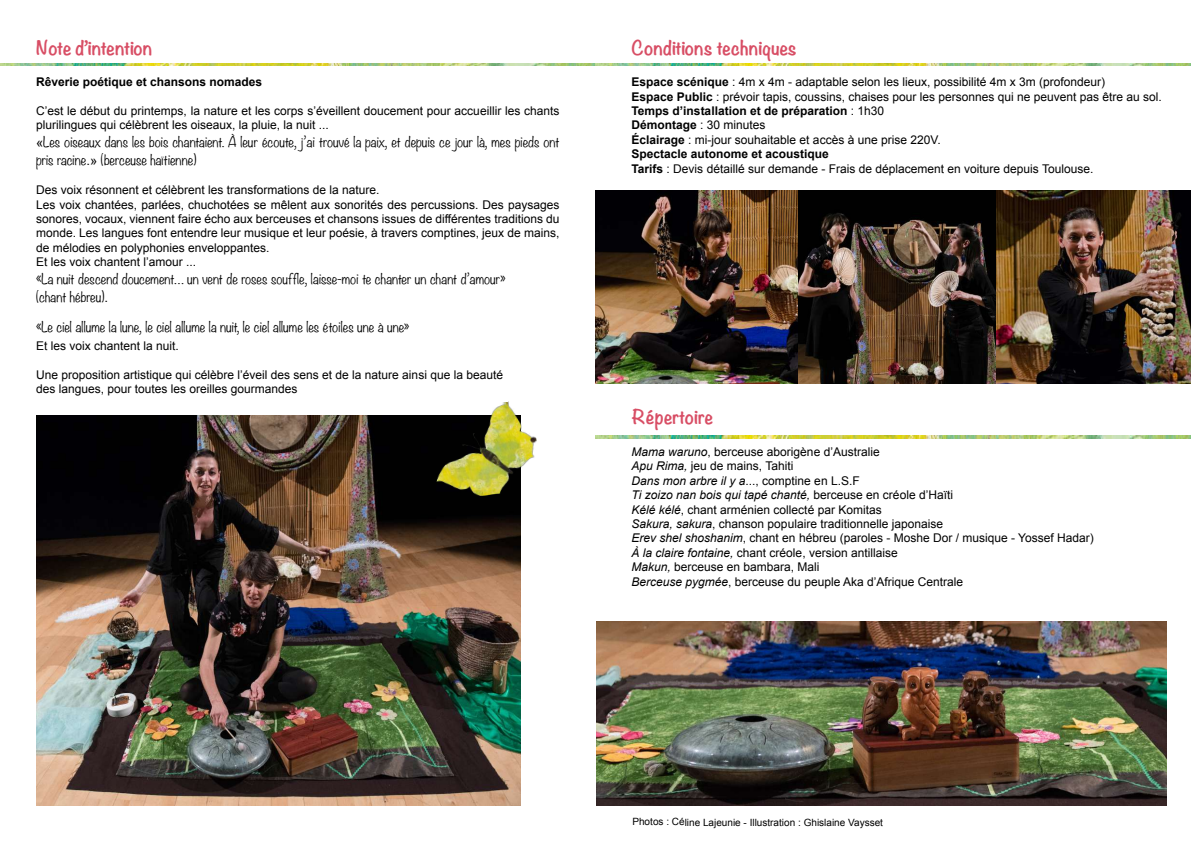
<style>
.page{position:relative;width:1191px;height:842px;background:#fff}
.page>*{position:absolute;margin:0;border:0;box-sizing:border-box;transform-origin:0 0}
.t1{font:700 18px "Noteworthy";color:#d84e65}
.t2{font:700 18px "Noteworthy";letter-spacing:-.03em;color:#d84e65}
.t3{font:300 13px/18px "Noteworthy";color:#000}
.t4{font:12px/14.4px "Arial";color:#000}
.t5{font:700 12px "Arial";color:#000}
.t6{font:10px "Arial";letter-spacing:-.005em;color:#000}
.s1{font-family:"Arial";font-weight:400}
.s2{font-weight:700}
.s3{font-style:italic}
</style>
<div class="page">
<img style="left:595px;top:191px;width:596px;height:192px">
<img style="left:596px;top:622px;width:570px;height:184px">
<img style="left:0;top:64px;width:595px;height:2px">
<img style="left:595px;top:436px;width:596px;height:2px">
<hr style="left:595px;top:64px;width:596px;height:2px;background:#8f361f">
<img style="left:36px;top:415px;width:484px;height:391px">
<img style="left:427px;top:401px;width:110px;height:101px">
<h1 class="t2" style="left:36px;top:32px;width:118px">Note d’intention</h1>
<p class="t5" style="left:36px;top:74px;width:228px">Rêverie poétique et chansons nomades</p>
<p class="t4" style="left:36px;top:104px;width:525px">C’est le début du printemps, la nature et les corps s’éveillent doucement pour accueillir les chants plurilingues qui célèbrent les oiseaux, la pluie, la nuit ...</p>
<p class="t3" style="left:36px;top:133px;width:525px"><span class="s1">«</span>Les oiseaux dans les bois chantaient. À leur écoute, j’ai trouvé la paix, et depuis ce jour là, mes pieds ont pris racine<span class="s1">.»</span> (berceuse haïtienne)</p>
<p class="t4" style="left:36px;top:183px;width:525px">Des voix résonnent et célèbrent les transformations de la nature.<br>Les voix chantées, parlées, chuchotées se mêlent aux sonorités des percussions. Des paysages sonores, vocaux, viennent faire écho aux berceuses et chansons issues de différentes traditions du monde. Les langues font entendre leur musique et leur poésie, à travers comptines, jeux de mains, de mélodies en polyphonies enveloppantes.<br>Et les voix chantent l’amour ...</p>
<p class="t3" style="left:36px;top:270px;width:471px">«La nuit descend doucement… un vent de roses souffle, laisse-moi te chanter un chant d’amour» (chant hébreu)<span class="s1">.</span></p>
<p class="t3" style="left:36px;top:318px;width:375px">«Le ciel allume la lune, le ciel allume la nuit, le ciel allume les étoiles une à une»</p>
<p class="t4" style="left:36px;top:339px;width:144px">Et les voix chantent la nuit.</p>
<p class="t4" style="left:36px;top:368px;width:468px">Une proposition artistique qui célèbre l’éveil des sens et de la nature ainsi que la beauté des langues, pour toutes les oreilles gourmandes</p>
<h1 class="t1" style="left:631px;top:32px;width:167px">Conditions techniques</h1>
<p class="t4" style="left:631px;top:75px;width:532px"><span class="s2">Espace scénique</span> : 4m x 4m - adaptable selon les lieux, possibilité 4m x 3m (profondeur)<br><span class="s2">Espace Public</span> : prévoir tapis, coussins, chaises pour les personnes qui ne peuvent pas être au sol.<br><span class="s2">Temps d’installation et de préparation</span> : 1h30<br><span class="s2">Démontage</span> : 30 minutes<br><span class="s2">Éclairage</span> : mi-jour souhaitable et accès à une prise 220V.<br><span class="s2">Spectacle autonome et acoustique<br>Tarifs</span> : Devis détaillé sur demande - Frais de déplacement en voiture depuis Toulouse.</p>
<h1 class="t1" style="left:631px;top:401px;width:83px">Répertoire</h1>
<p class="t4" style="left:631px;top:445px;width:464px"><span class="s3">Mama waruno</span>, berceuse aborigène d’Australie<br><span class="s3">Apu Rima,</span> jeu de mains, Tahiti<br><span class="s3">Dans mon arbre il y a</span>..., comptine en L.S.F<br><span class="s3">Ti zoizo nan bois qui tapé chanté,</span> berceuse en créole d’Haïti<br><span class="s3">Kélé kélé</span>, chant arménien collecté par Komitas<br><span class="s3">Sakura, sakura</span>, chanson populaire traditionnelle japonaise<br><span class="s3">Erev shel shoshanim</span>, chant en hébreu (paroles - Moshe Dor / musique - Yossef Hadar)<br><span class="s3">À la claire fontaine,</span> chant créole, version antillaise<br><span class="s3">Makun,</span> berceuse en bambara, Mali<br><span class="s3">Berceuse pygmée</span>, berceuse du peuple Aka d’Afrique Centrale</p>
<p class="t6" style="left:632px;top:815px;width:252px">Photos : Céline Lajeunie - Illustration : Ghislaine Vaysset</p>
</div>
